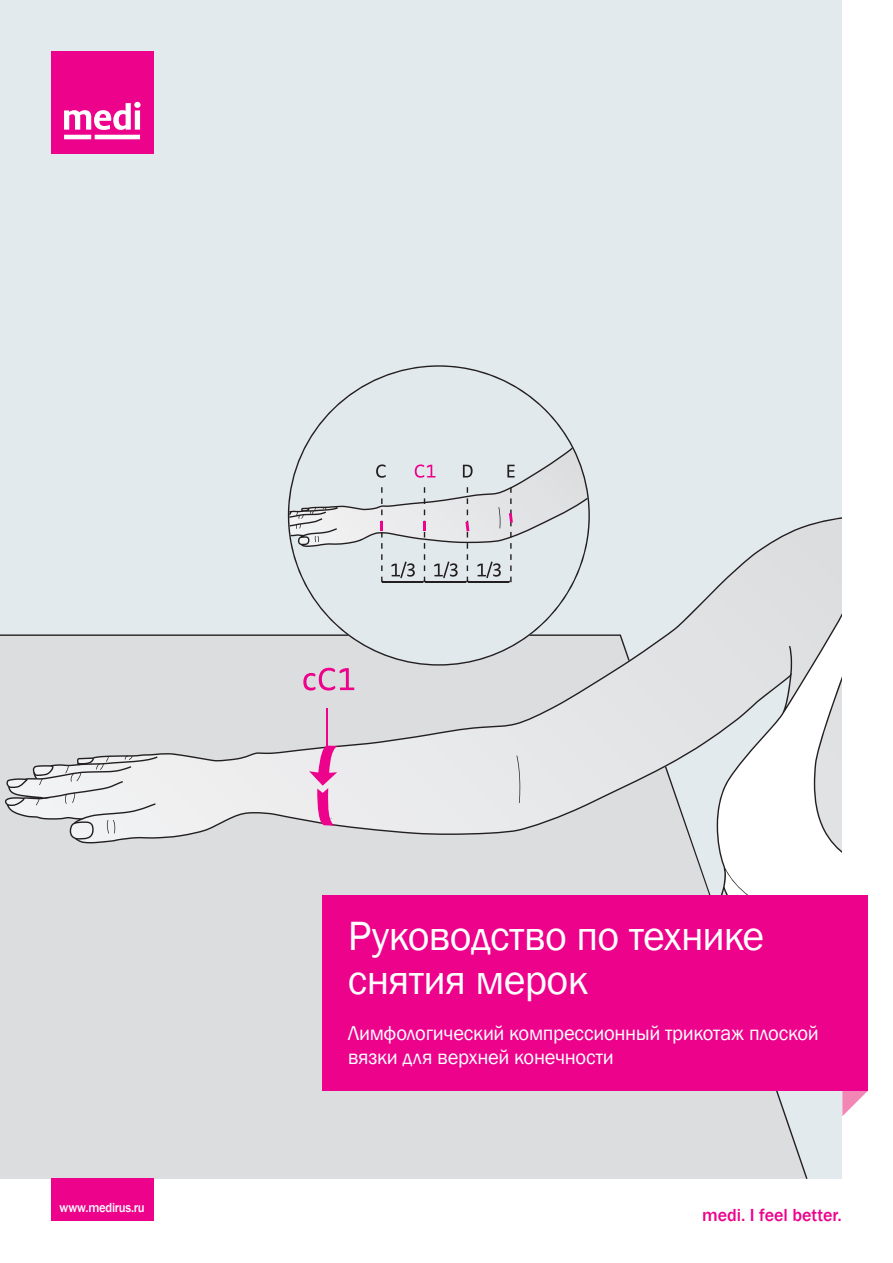
<style>
.page{position:relative;width:893px;height:1263px;background:#fff}
.page>*{position:absolute;margin:0;border:0;box-sizing:border-box;transform-origin:0 0}
.t1{font:42px/44px "Franklin Gothic";letter-spacing:-.02em;color:#fff}
.t2{font:20.7px/24.5px "Franklin Gothic";letter-spacing:-.015em;color:#fff}
.t3{font:500 18px "Franklin Gothic";letter-spacing:-.005em;color:#ed028c}
.t4{font:500 13.5px "Franklin Gothic";letter-spacing:-.02em;color:#fff;scale:.94 1}
</style>
<div class="page">
<div style="left:0;top:0;width:842px;height:1179px;background:#e3eaee"></div>
<div style="left:0;top:913px;width:665px;height:266px;background:#dcdddf"></div>
<svg style="left:288px;top:365px;width:302px;height:152px"></svg>
<svg style="left:5px;top:517px;width:837px;height:396px;fill:#e1e2e4"></svg>
<svg style="left:309px;top:745px;width:29px;height:81px"></svg>
<hr style="left:326px;top:708px;width:2px;height:38px;background:#ed028c">
<svg style="left:303px;top:668px;width:51px;height:22px"></svg>
<svg style="left:289px;top:447px;width:299px;height:136px"></svg>
<svg style="left:665px;top:766px;width:144px;height:413px"></svg>
<div style="left:51px;top:51px;width:102px;height:102px;background:#ed028c"></div>
<svg style="left:64px;top:102px;width:77px;height:37px"></svg>
<svg style="left:842px;top:1091px;width:26px;height:25px"></svg>
<div style="left:322px;top:895px;width:546px;height:196px;background:#ed028c"></div>
<div style="left:51px;top:1179px;width:102px;height:42px;background:#ed028c"></div>
<p class="t4" style="left:59px;top:1199px;width:92px">www.medirus.ru</p>
<h1 class="t1" style="left:348px;top:915px;width:418px">Руководство по технике снятия мерок</h1>
<p class="t2" style="left:348px;top:1021px;width:473px">Лимфологический компрессионный трикотаж плоской вязки для верхней конечности</p>
<p class="t3" style="left:702px;top:1204px;width:141px">medi. I feel better.</p>
</div>
